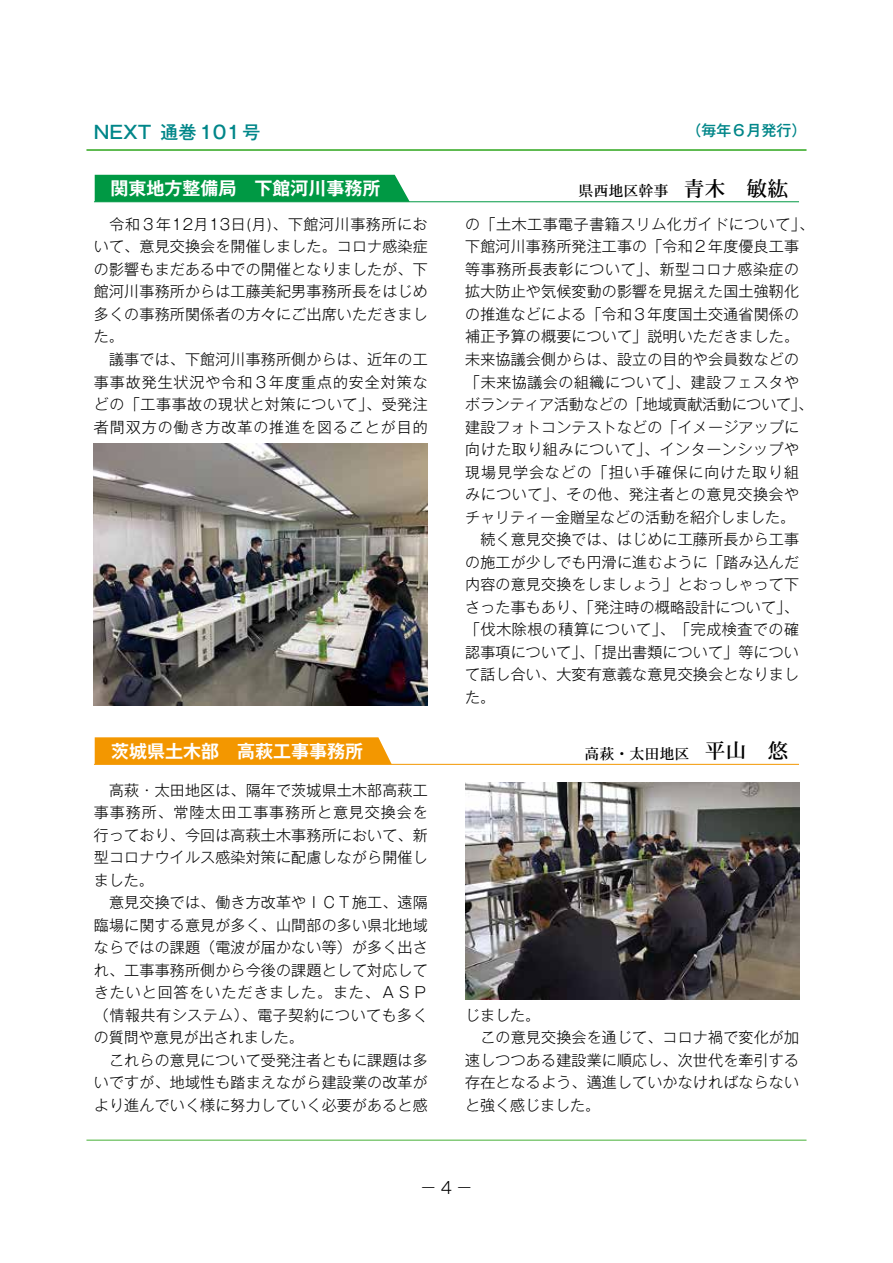
<style>
.page{position:relative;width:893px;height:1263px;background:#fff}
.page>*{position:absolute;margin:0;border:0;box-sizing:border-box;transform-origin:0 0}
.t1{font:700 18px "Gothic MB101 Pro De";color:#fff}
.t2{font:500 18px "Gothic MB101 Pro";color:#008689}
.t3{font:300 16.5px "Gothic MB101 Pro";color:#000}
.t4{font:300 15px/22.5px "Gothic MB101 Pro";letter-spacing:.01em;color:#000}
.t5{font:15px "DFHS Mincho R Pro 5 W5";color:#000}
.t6{font:500 15px "Gothic MB101 Pro";color:#008689}
.s1{font-size:21px}
</style>
<div class="page">
<img style="left:94px;top:443px;width:333px;height:263px">
<img style="left:465px;top:782px;width:334px;height:218px">
<div style="left:95px;top:175px;width:315px;height:26px;background:#094"></div>
<hr style="left:94px;top:201px;width:705px;height:1px;background:#094">
<div style="left:95px;top:737px;width:297px;height:27px;background:#f39700"></div>
<hr style="left:94px;top:764px;width:705px;height:1px;background:#f39700">
<hr style="left:86px;top:149px;width:720px;height:2px;background:#45b035">
<hr style="left:86px;top:1140px;width:720px;height:1px;background:#45b035">
<p class="t2" style="left:94px;top:117px;width:168px">NEXT 通巻 101号</p>
<p class="t6" style="left:686px;top:118px;width:121px">（毎年６月発行）</p>
<p class="t1" style="left:110px;top:173px;width:271px">関東地方整備局　下館河川事務所</p>
<p class="t5" style="left:578px;top:180px;width:211px">県西地区幹事　<span class="s1">青木　敏紘</span></p>
<p class="t4" style="left:94px;top:211px;width:335px">　令和３年12月13日(月)、下館河川事務所において、意見交換会を開催しました。コロナ感染症の影響もまだある中での開催となりましたが、下館河川事務所からは工藤美紀男事務所長をはじめ多くの事務所関係者の方々にご出席いただきました。<br>　議事では、下館河川事務所側からは、近年の工事事故発生状況や令和３年度重点的安全対策などの「工事事故の現状と対策について｣、受発注者間双方の働き方改革の推進を図ることが目的</p>
<p class="t4" style="left:465px;top:211px;width:350px">の「土木工事電子書籍スリム化ガイドについて｣、下館河川事務所発注工事の「令和２年度優良工事等事務所長表彰について｣、新型コロナ感染症の拡大防止や気候変動の影響を見据えた国土強靭化の推進などによる「令和３年度国土交通省関係の補正予算の概要について」説明いただきました。未来協議会側からは、設立の目的や会員数などの「未来協議会の組織について｣、建設フェスタやボランティア活動などの「地域貢献活動について｣、建設フォトコンテストなどの「イメージアップに向けた取り組みについて｣、インターンシップや現場見学会などの「担い手確保に向けた取り組みについて｣、その他、発注者との意見交換会やチャリティー金贈呈などの活動を紹介しました。　続く意見交換では、はじめに工藤所長から工事の施工が少しでも円滑に進むように「踏み込んだ内容の意見交換をしましょう」とおっしゃって下さった事もあり、｢発注時の概略設計について｣、「伐木除根の積算について｣、「完成検査での確認事項について｣、｢提出書類について」等について話し合い、大変有意義な意見交換会となりました。</p>
<p class="t1" style="left:111px;top:736px;width:253px">茨城県土木部　高萩工事事務所</p>
<p class="t5" style="left:584px;top:742px;width:205px">高萩・太田地区　<span class="s1">平山　悠</span></p>
<p class="t4" style="left:94px;top:776px;width:335px">　高萩・太田地区は、隔年で茨城県土木部高萩工事事務所、常陸太田工事事務所と意見交換会を行っており、今回は高萩土木事務所において、新型コロナウイルス感染対策に配慮しながら開催しました。<br>　意見交換では、働き方改革やＩＣＴ施工、遠隔臨場に関する意見が多く、山間部の多い県北地域ならではの課題（電波が届かない等）が多く出され、工事事務所側から今後の課題として対応してきたいと回答をいただきました。また、ＡＳＰ（情報共有システム)、電子契約についても多くの質問や意見が出されました。<br>　これらの意見について受発注者ともに課題は多いですが、地域性も踏まえながら建設業の改革がより進んでいく様に努力していく必要があると感</p>
<p class="t4" style="left:465px;top:1001px;width:335px">じました。<br>　この意見交換会を通じて、コロナ禍で変化が加速しつつある建設業に順応し、次世代を牽引する存在となるよう、邁進していかなければならないと強く感じました。</p>
<p class="t3" style="left:420px;top:1174px;width:54px">－4－</p>
</div>
